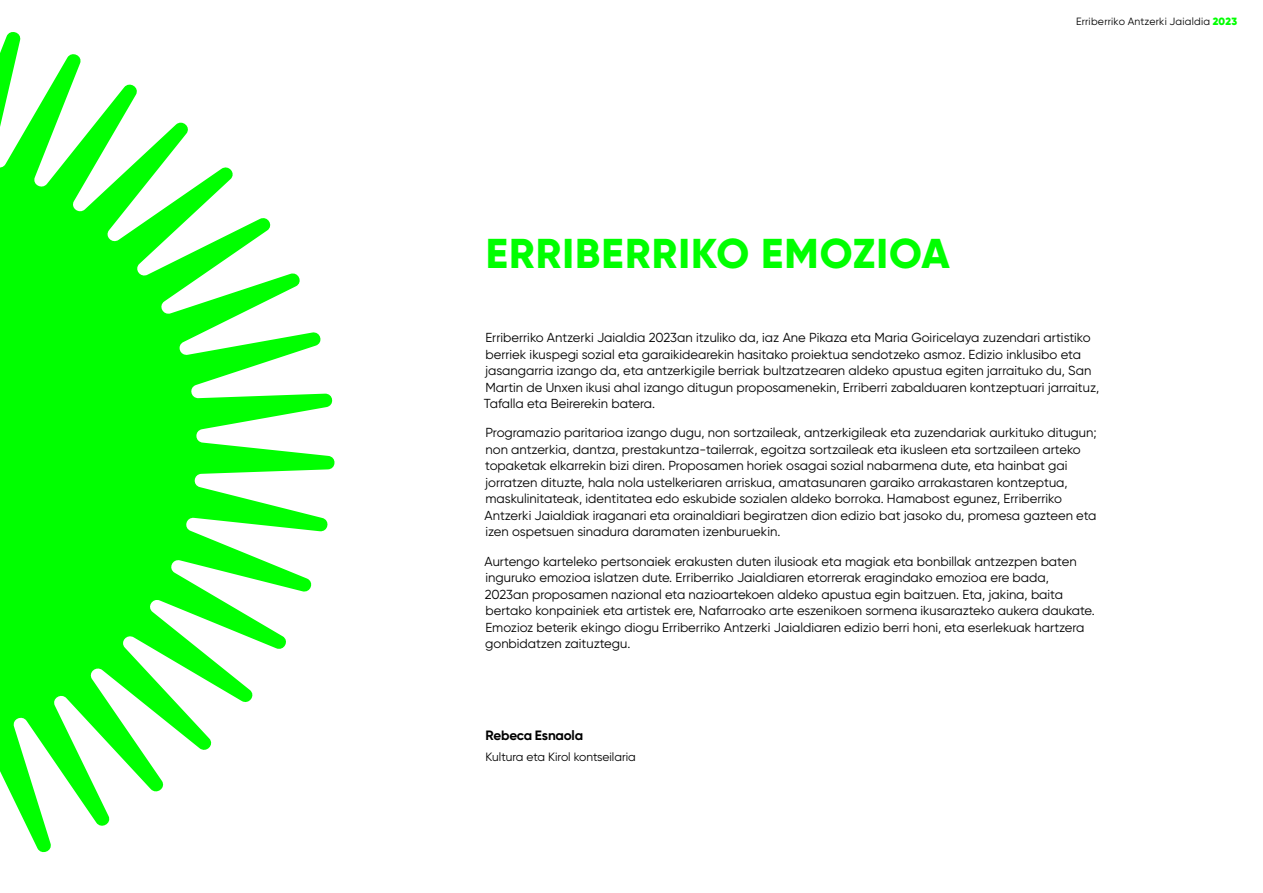
<style>
.page{position:relative;width:1263px;height:893px;background:#fff}
.page>*{position:absolute;margin:0;border:0;box-sizing:border-box;transform-origin:0 0}
.t1{font:800 41.7px "Gilroy";letter-spacing:.025em;color:#0f0}
.t2{font:700 13.5px "Gilroy";letter-spacing:-.015em;color:#000}
.t3{font:13.05px/16.5px "Gilroy";color:#000}
.t4{font:12px "Gilroy";color:#000}
.t5{font:10.5px "Gilroy";letter-spacing:.02em;color:#000}
.s1{font-weight:900;color:#0f0}
</style>
<div class="page">
<svg style="left:0;top:32px;width:335px;height:821px"></svg>
<h1 class="t1" style="left:486px;top:227px;width:466px">ERRIBERRIKO EMOZIOA</h1>
<p class="t5" style="left:1076px;top:15px;width:163px">Erriberriko Antzerki Jaialdia <span class="s1">2023</span></p>
<p class="t3" style="left:484px;top:329px;width:617px">Erriberriko Antzerki Jaialdia 2023an itzuliko da, iaz Ane Pikaza eta Maria Goiricelaya zuzendari artistiko berriek ikuspegi sozial eta garaikidearekin hasitako proiektua sendotzeko asmoz. Edizio inklusibo eta jasangarria izango da, eta antzerkigile berriak bultzatzearen aldeko apustua egiten jarraituko du, San Martin de Unxen ikusi ahal izango ditugun proposamenekin, Erriberri zabalduaren kontzeptuari jarraituz, Tafalla eta Beirerekin batera.</p>
<p class="t3" style="left:484px;top:424px;width:614px">Programazio paritarioa izango dugu, non sortzaileak, antzerkigileak eta zuzendariak aurkituko ditugun; non antzerkia, dantza, prestakuntza-tailerrak, egoitza sortzaileak eta ikusleen eta sortzaileen arteko topaketak elkarrekin bizi diren. Proposamen horiek osagai sozial nabarmena dute, eta hainbat gai jorratzen dituzte, hala nola ustelkeriaren arriskua, amatasunaren garaiko arrakastaren kontzeptua, maskulinitateak, identitatea edo eskubide sozialen aldeko borroka. Hamabost egunez, Erriberriko Antzerki Jaialdiak iraganari eta orainaldiari begiratzen dion edizio bat jasoko du, promesa gazteen eta izen ospetsuen sinadura daramaten izenburuekin.</p>
<p class="t3" style="left:484px;top:553px;width:612px">Aurtengo karteleko pertsonaiek erakusten duten ilusioak eta magiak eta bonbillak antzezpen baten inguruko emozioa islatzen dute. Erriberriko Jaialdiaren etorrerak eragindako emozioa ere bada, 2023an proposamen nazional eta nazioartekoen aldeko apustua egin baitzuen. Eta, jakina, baita bertako konpainiek eta artistek ere, Nafarroako arte eszenikoen sormena ikusarazteko aukera daukate.<br>Emozioz beterik ekingo diogu Erriberriko Antzerki Jaialdiaren edizio berri honi, eta eserlekuak hartzera gonbidatzen zaituztegu.</p>
<p class="t2" style="left:485px;top:727px;width:99px">Rebeca Esnaola</p>
<p class="t4" style="left:485px;top:750px;width:152px">Kultura eta Kirol kontseilaria</p>
</div>
